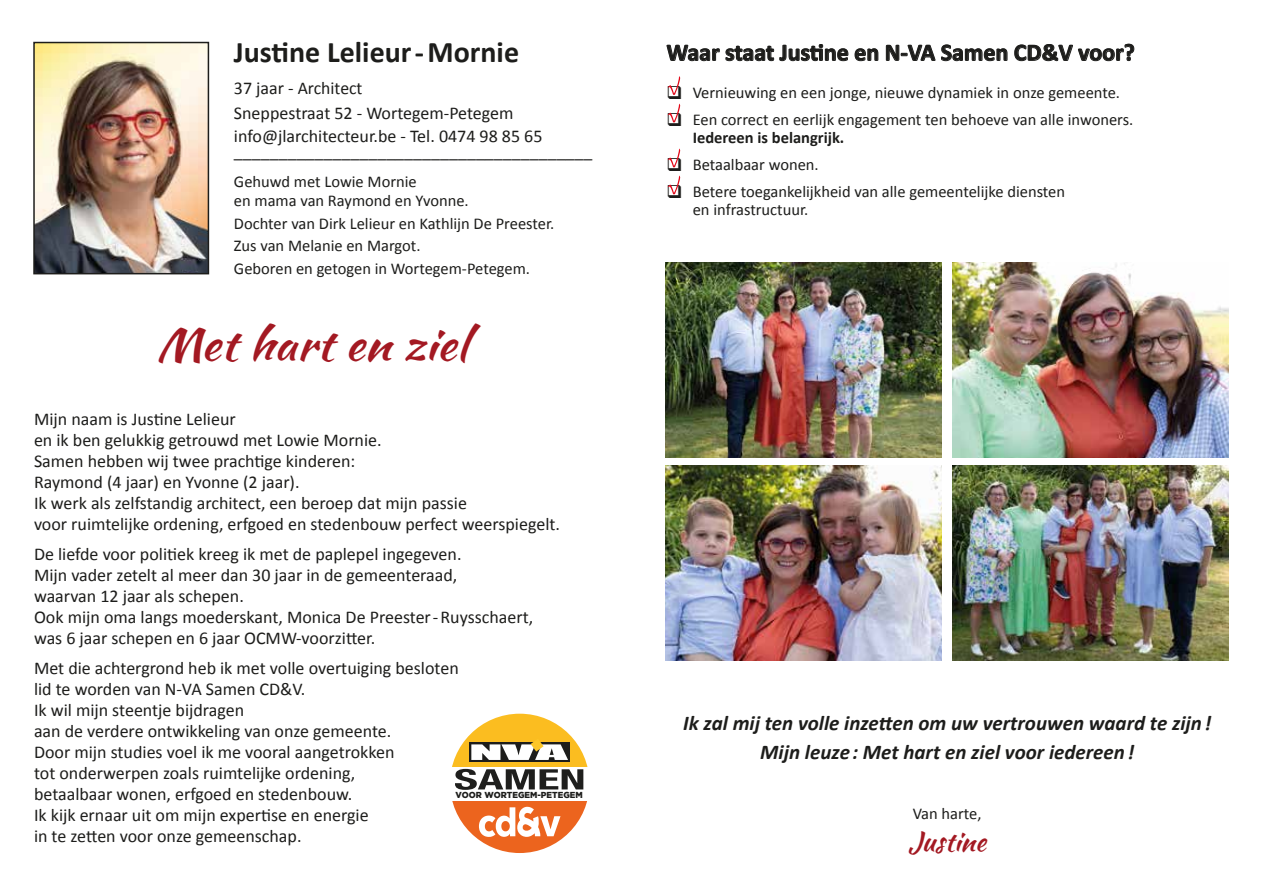
<style>
.page{position:relative;width:1263px;height:893px;background:#fff}
.page>*{position:absolute;margin:0;border:0;box-sizing:border-box;transform-origin:0 0}
.t1{font:44.1px "Kaushan Script";color:#a31922;scale:1.1 1}
.t2{font:700 30px "Calibri";color:#1d1d1b}
.t3{font:27px "Kaushan Script";color:#a31922}
.t4{font:700 24px "Calibri";color:#1d1d1b}
.t5{font:italic 700 21px/28.5px "Calibri";color:#1d1d1b;text-align:center}
.t6{font:18px/21px "Calibri";color:#1d1d1b}
.t7{font:16.5px/22.5px "Calibri";color:#1d1d1b}
.t8{font:900 8.7px "Gotham";color:#1d1d1b}
.s1{font-weight:700}
</style>
<div class="page">
<svg style="left:452px;top:714px;width:136px;height:53px;fill:#fbbd20"></svg>
<svg style="left:452px;top:801px;width:135px;height:52px;fill:#ec641e"></svg>
<svg style="left:479px;top:806px;width:81px;height:31px"></svg>
<div style="left:470px;top:742px;width:100px;height:20px;background:#1d1d1b"></div>
<svg style="left:471px;top:739px;width:97px;height:21px"></svg>
<svg style="left:455px;top:769px;width:128px;height:21px"></svg>
<img style="left:36px;top:45px;width:170px;height:226px">
<div style="left:33px;top:42px;width:176px;height:232px;border:2px solid #1d1d1b"></div>
<svg style="left:667px;top:45px;width:53px;height:16px"></svg>
<svg style="left:726px;top:44px;width:122px;height:17px"></svg>
<svg style="left:855px;top:49px;width:23px;height:12px"></svg>
<svg style="left:886px;top:44px;width:49px;height:17px"></svg>
<svg style="left:941px;top:45px;width:66px;height:16px"></svg>
<svg style="left:1014px;top:43px;width:120px;height:19px"></svg>
<svg style="left:668px;top:149px;width:12px;height:18px"></svg>
<svg style="left:668px;top:76px;width:12px;height:19px"></svg>
<svg style="left:668px;top:104px;width:12px;height:19px"></svg>
<svg style="left:668px;top:176px;width:12px;height:18px"></svg>
<img style="left:665px;top:262px;width:277px;height:195px">
<img style="left:952px;top:262px;width:277px;height:195px">
<img style="left:665px;top:465px;width:277px;height:195px">
<img style="left:952px;top:465px;width:277px;height:195px">
<h2 class="t2" style="left:234px;top:31px;width:287px">Justine Lelieur-Mornie</h2>
<p class="t6" style="left:234px;top:74px;width:281px;line-height:25.5px">37 jaar - Architect<br>Sneppestraat 52 - Wortegem-Petegem</p>
<p class="t6" style="left:234px;top:127px;width:360px;line-height:15px">info@jlarchitecteur.be - Tel. 0474 98 85 65 ________________________________________</p>
<p class="t7" style="left:234px;top:171px;width:236px;line-height:19.5px">Gehuwd met Lowie Mornie<br>en mama van Raymond en Yvonne.</p>
<p class="t7" style="left:234px;top:211px;width:322px">Dochter van Dirk Lelieur en Kathlijn De Preester.<br>Zus van Melanie en Margot.<br>Geboren en getogen in Wortegem-Petegem.</p>
<h1 class="t1" style="left:156px;top:312px;width:284px">Met hart en ziel</h1>
<p class="t6" style="left:34px;top:407px;width:527px">Mijn naam is Justine Lelieur<br>en ik ben gelukkig getrouwd met Lowie Mornie.<br>Samen hebben wij twee prachtige kinderen:<br>Raymond (4 jaar) en Yvonne (2 jaar).<br>Ik werk als zelfstandig architect, een beroep dat mijn passie<br>voor ruimtelijke ordening, erfgoed en stedenbouw perfect weerspiegelt.</p>
<p class="t6" style="left:34px;top:542px;width:501px">De liefde voor politiek kreeg ik met de paplepel ingegeven.<br>Mijn vader zetelt al meer dan 30 jaar in de gemeenteraad,<br>waarvan 12 jaar als schepen.<br>Ook mijn oma langs moederskant, Monica De Preester-Ruysschaert, was 6 jaar schepen en 6 jaar OCMW-voorzitter.</p>
<p class="t6" style="left:34px;top:656px;width:426px">Met die achtergrond heb ik met volle overtuiging besloten lid te worden van N-VA Samen CD&amp;V.<br>Ik wil mijn steentje bijdragen<br>aan de verdere ontwikkeling van onze gemeente.<br>Door mijn studies voel ik me vooral aangetrokken<br>tot onderwerpen zoals ruimtelijke ordening,<br>betaalbaar wonen, erfgoed en stedenbouw.<br>Ik kijk ernaar uit om mijn expertise en energie<br>in te zetten voor onze gemeenschap.</p>
<p class="t8" style="left:455px;top:790px;width:129px">VOOR WORTEGEM-PETEGEM</p>
<h3 class="t4" style="left:666px;top:35px;width:470px">Waar staat Justine en N-VA Samen CD&amp;V voor?</h3>
<p class="t7" style="left:666px;top:80px;width:455px">❑ Vernieuwing en een jonge, nieuwe dynamiek in onze gemeente.</p>
<p class="t7" style="left:693px;top:110px;width:442px;line-height:18px;text-indent:-26px">❑ Een correct en eerlijk engagement ten behoeve van alle inwoners.<br><span class="s1">Iedereen is belangrijk.</span></p>
<p class="t7" style="left:666px;top:152px;width:154px">❑ Betaalbaar wonen.</p>
<p class="t7" style="left:693px;top:182px;width:374px;line-height:18px;text-indent:-26px">❑ Betere toegankelijkheid van alle gemeentelijke diensten en infrastructuur.</p>
<p class="t5" style="left:683px;top:708px;width:530px">Ik zal mij ten volle inzetten om uw vertrouwen waard te zijn!<br>Mijn leuze: Met hart en ziel voor iedereen!</p>
<p class="t7" style="left:913px;top:801px;width:70px">Van harte,</p>
<h3 class="t3" style="left:908px;top:822px;width:79px">Justine</h3>
</div>
